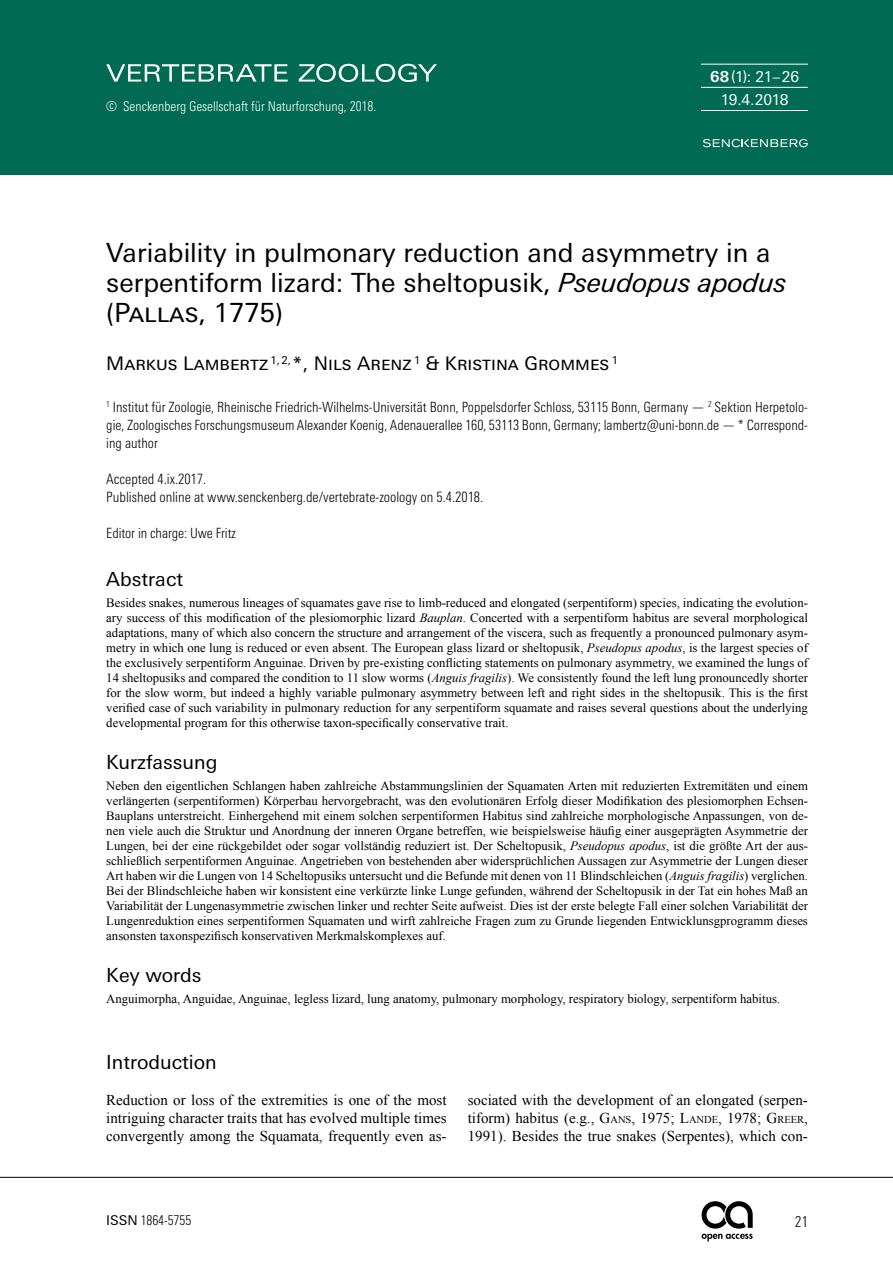
<style>
.page{position:relative;width:893px;height:1263px;background:#fff}
.page>*{position:absolute;margin:0;border:0;box-sizing:border-box;transform-origin:0 0}
.t1{font:26.4px/30px "Univers Next W1 G";color:#000}
.t2{font:19.5px "Univers Next W1 G";color:#000}
.t3{font:18.75px "Univers Next W1 G";color:#000}
.t4{font:15px/18px "Times New Roman";color:#000;text-align:justify}
.t5{font:15px/22.8px "Univers Next W1 G";letter-spacing:-.03em;color:#fff;text-align:center}
.t6{font:300 condensed 15px "Univers Next Pro";color:#000}
.t7{font:300 condensed 14.25px/18px "Univers Next Pro";color:#000}
.t8{font:300 condensed 14.1px/18px "Univers Next Pro";color:#000;text-align:justify}
.t9{font:300 condensed 13.5px "Univers Next Pro";color:#fff}
.t10{font:300 condensed 13.5px "Univers Next Pro";color:#000}
.t11{font:12.75px/15px "Times New Roman";color:#000;text-align:justify}
.s1{font-weight:700}
.s2{font-style:italic}
.s3{font-style:inherit}
.s4{font-size:10.5px}
.s5{font-family:"Univers Next W1 G";font-weight:400;font-stretch:normal}
</style>
<div class="page">
<hr style="left:0;top:1177px;width:893px;height:1px;background:#000">
<svg style="left:702px;top:1234px;width:51px;height:7px"></svg>
<svg style="left:702px;top:1201px;width:51px;height:27px"></svg>
<div style="left:0;top:0;width:893px;height:174px;background:#006b52"></div>
<svg style="left:703px;top:139px;width:105px;height:8px"></svg>
<hr style="left:701px;top:64px;width:107px;height:1px;background:#fff">
<hr style="left:701px;top:110px;width:107px;height:1px;background:#fff">
<hr style="left:701px;top:87px;width:107px;height:1px;background:#fff">
<svg style="left:106px;top:64px;width:331px;height:18px"></svg>
<p class="t9" style="left:106px;top:98px;width:271px">© Senckenberg Gesellschaft für Naturforschung, 2018.</p>
<p class="t5" style="left:710px;top:65px;width:90px"><span class="s1">68</span>(1): 21–26<br>19.4.2018</p>
<h1 class="t1" style="left:106px;top:237px;width:682px">Variability in pulmonary reduction and asymmetry in a serpentiform lizard: The sheltopusik, <span class="s2">Pseudopus apodus </span>(Pallas, 1775)</h1>
<h3 class="t3" style="left:106px;top:352px;width:513px">Markus Lambertz <sup>1,2,</sup>*, Nils Arenz <sup>1</sup> &amp; Kristina Grommes <sup>1</sup></h3>
<p class="t8" style="left:106px;top:398px;width:703px"><sup>1</sup> Institut für Zoologie, Rheinische Friedrich-Wilhelms-Universität Bonn, Poppelsdorfer Schloss, 53115 Bonn, Germany — <sup>2</sup> Sektion Herpetolo&shy;gie, Zoologisches Forschungsmuseum Alexander Koenig, Adenauerallee 160, 53113 Bonn, Germany; lambertz@uni-bonn.de — * Correspond&shy;ing author</p>
<p class="t7" style="left:106px;top:470px;width:378px">Accepted 4.ix.2017.<br>Published online at www.senckenberg.de/vertebrate-zoology on 5.4.2018.</p>
<p class="t8" style="left:106px;top:524px;width:131px">Editor in charge: Uwe Fritz</p>
<h2 class="t2" style="left:106px;top:568px;width:78px">Abstract</h2>
<p class="t11" style="left:106px;top:595px;width:703px">Besides snakes, numerous lineages of squamates gave rise to limb-reduced and elongated (serpentiform) species, indicating the evolution&shy;ary success of this modification of the plesiomorphic lizard <span class="s2">Bauplan</span>. Concerted with a serpentiform habitus are several morphological adaptations, many of which also concern the structure and arrangement of the viscera, such as frequently a pronounced pulmonary asym&shy;metry in which one lung is reduced or even absent. The European glass lizard or sheltopusik, <span class="s2">Pseudopus apodus</span>, is the largest species of the exclusively serpentiform Anguinae. Driven by pre-existing conflicting statements on pulmonary asymmetry, we examined the lungs of 14 sheltopusiks and compared the condition to 11 slow worms (<span class="s2">Anguis fragilis</span>). We consistently found the left lung pronouncedly shorter for the slow worm, but indeed a highly variable pulmonary asymmetry between left and right sides in the sheltopusik. This is the first verified case of such variability in pulmonary reduction for any serpentiform squamate and raises several questions about the underlying developmental program for this otherwise taxon-specifically conservative trait.</p>
<h2 class="t2" style="left:106px;top:751px;width:113px">Kurzfassung</h2>
<p class="t11" style="left:106px;top:778px;width:703px">Neben den eigentlichen Schlangen haben zahlreiche Abstammungslinien der Squamaten Arten mit reduzierten Extremitäten und einem verlängerten (serpentiformen) Körperbau hervorgebracht, was den evolutionären Erfolg dieser Modifikation des plesiomorphen Echsen-Bauplans unterstreicht. Einhergehend mit einem solchen serpentiformen Habitus sind zahlreiche morphologische Anpassungen, von de&shy;nen viele auch die Struktur und Anordnung der inneren Organe betreffen, wie beispielsweise häufig einer ausgeprägten Asymmetrie der Lungen, bei der eine rückgebildet oder sogar vollständig reduziert ist. Der Scheltopusik, <span class="s2">Pseudopus apodus</span>, ist die größte Art der aus&shy;schließlich serpentiformen Anguinae. Angetrieben von bestehenden aber widersprüchlichen Aussagen zur Asymmetrie der Lungen dieser Art haben wir die Lungen von 14 Scheltopusiks untersucht und die Befunde mit denen von 11 Blindschleichen (<span class="s2">Anguis fragilis</span>) verglichen.<br>Bei der Blindschleiche haben wir konsistent eine verkürzte linke Lunge gefunden, während der Scheltopusik in der Tat ein hohes Maß an Variabilität der Lungenasymmetrie zwischen linker und rechter Seite aufweist. Dies ist der erste belegte Fall einer solchen Variabilität der Lungenreduktion eines serpentiformen Squamaten und wirft zahlreiche Fragen zum zu Grunde liegenden Entwicklunsgprogramm dieses ansonsten taxonspezifisch konservativen Merkmalskomplexes auf.</p>
<h2 class="t2" style="left:106px;top:964px;width:97px">Key words</h2>
<p class="t11" style="left:106px;top:991px;width:675px">Anguimorpha, Anguidae, Anguinae, legless lizard, lung anatomy, pulmonary morphology, respiratory biology, serpentiform habitus.</p>
<h2 class="t2" style="left:106px;top:1051px;width:112px">Introduction</h2>
<p class="t4" style="left:106px;top:1091px;width:342px">Reduction or loss of the extremities is one of the most intriguing character traits that has evolved multiple times convergently among the Squamata, frequently even as-</p>
<p class="t4" style="left:468px;top:1091px;width:342px">sociated with the development of an elongated (serpen&shy;tiform) habitus (e.g., <span class="s3">G</span><span class="s4">ANS</span>, 1975; <span class="s3">L</span><span class="s4">ANDE</span>, 1978; <span class="s3">G</span><span class="s4">REER</span>, 1991). Besides the true snakes (Serpentes), which con-</p>
<p class="t10" style="left:106px;top:1212px;width:86px"><span class="s5">ISSN</span> 1864-5755</p>
<p class="t6" style="left:795px;top:1213px;width:15px">21</p>
</div>
